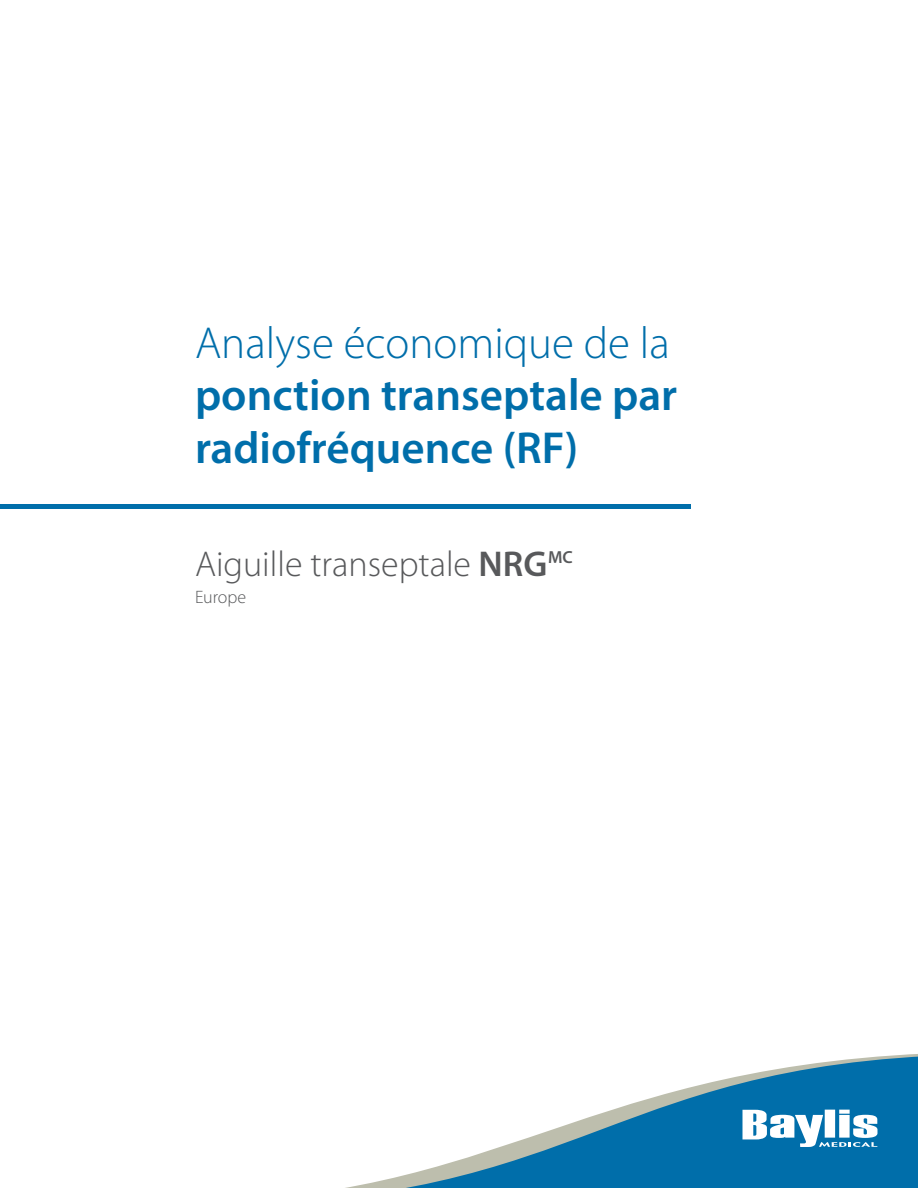
<style>
.page{position:relative;width:918px;height:1188px;background:#fff}
.page>*{position:absolute;margin:0;border:0;box-sizing:border-box;transform-origin:0 0}
.t1{font:600 45px/52.5px "Myriad Pro";color:#006eaa}
.t2{font:300 45px "Myriad Pro";color:#006eaa}
.t3{font:300 36px "Myriad Pro";color:#58595b}
.t4{font:300 18px "Myriad Pro";color:#58595b}
.s1{font-weight:600}
</style>
<div class="page">
<div style="left:0;top:504px;width:690px;height:5px;background:#006eaa"></div>
<svg style="left:345px;top:1054px;width:573px;height:134px"></svg>
<svg style="left:743px;top:1110px;width:134px;height:37px"></svg>
<p class="t2" style="left:195px;top:316px;width:476px">Analyse économique de la</p>
<p class="t1" style="left:195px;top:368px;width:484px">ponction transeptale par radiofréquence (RF)</p>
<p class="t3" style="left:195px;top:542px;width:379px">Aiguille transeptale <span class="s1">NRG</span><sup>MC</sup></p>
<p class="t4" style="left:195px;top:586px;width:53px">Europe</p>
</div>
